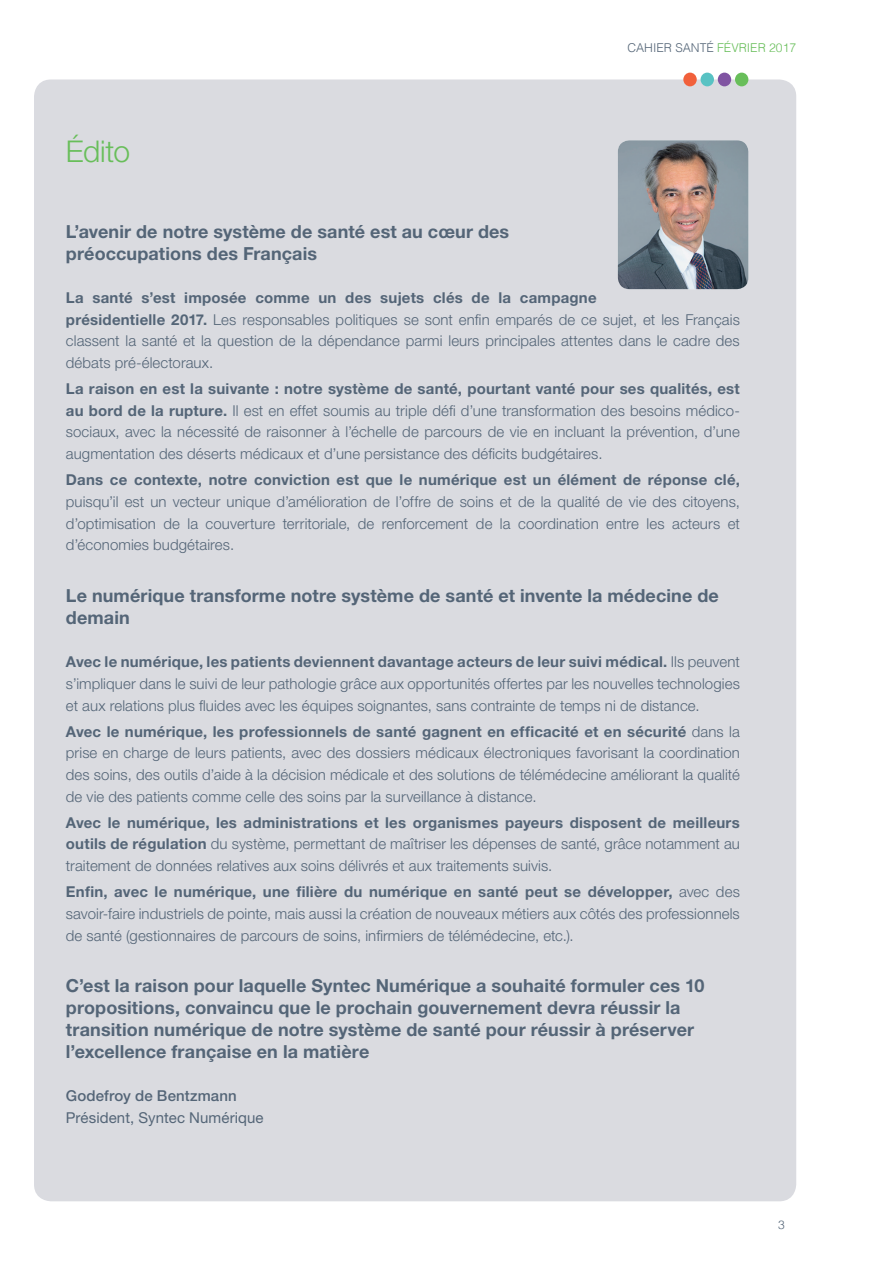
<style>
.page{position:relative;width:893px;height:1263px;background:#fff}
.page>*{position:absolute;margin:0;border:0;box-sizing:border-box;transform-origin:0 0}
.t1{font:300 30px "Helvetica Neue LT Std";letter-spacing:-.01em;color:#68be5a}
.Mot_du_President{font:700 18px/21.8px "Helvetica Neue LT Std";letter-spacing:.005em;color:#546577}
.Mot_du_President-2{font:300 15px/21.8px "Helvetica Neue LT Std";letter-spacing:.005em;color:#546577;text-align:justify}
.Mot_du_President-3{font:15px "Helvetica Neue LT Std";letter-spacing:.005em;color:#546577}
.Mot_du_President-4{font:500 15px "Helvetica Neue LT Std";letter-spacing:.01em;color:#546577}
.t2{font:300 12.15px "Helvetica";color:#546577}
.t3{font:300 12px "Helvetica";color:#546577}
.s1{color:#68be5a}
.s2{font-weight:700}
</style>
<div class="page">
<div style="left:34px;top:79px;width:762px;height:1122px;background:#dadbe0;border-radius:17px"></div>
<img style="left:618px;top:140px;width:130px;height:149px">
<div style="left:735px;top:73px;width:13px;height:13px;background:#68be5a;border-radius:50%"></div>
<div style="left:718px;top:73px;width:13px;height:13px;background:#8054a2;border-radius:50%"></div>
<div style="left:701px;top:73px;width:13px;height:13px;background:#58c2c3;border-radius:50%"></div>
<div style="left:683px;top:73px;width:14px;height:13px;background:#f1603b;border-radius:50%"></div>
<p class="t1" style="left:66px;top:133px;width:66px">Édito</p>
<p class="t2" style="left:627px;top:38px;width:170px">CAHIER SANTÉ <span class="s1">FÉVRIER 2017</span></p>
<p class="Mot_du_President" style="left:66px;top:220px;width:445px">L’avenir de notre système de santé est au cœur des préoccupations des Français</p>
<p class="Mot_du_President-2" style="left:66px;top:286px;width:675px;text-align:left"><span class="s2">La santé s’est imposée comme un des sujets clés de la campagne<br>présidentielle 2017.</span> Les responsables politiques se sont enfin emparés de ce sujet, et les Français classent la santé et la question de la dépendance parmi leurs principales attentes dans le cadre des débats pré-électoraux.</p>
<p class="Mot_du_President-2" style="left:66px;top:377px;width:675px"><span class="s2">La raison en est la suivante : notre système de santé, pourtant vanté pour ses qualités, est au bord de la rupture.</span> Il est en effet soumis au triple défi d’une transformation des besoins médico&shy;sociaux, avec la nécessité de raisonner à l’échelle de parcours de vie en incluant la prévention, d’une augmentation des déserts médicaux et d’une persistance des déficits budgétaires.</p>
<p class="Mot_du_President-2" style="left:66px;top:469px;width:675px"><span class="s2">Dans ce contexte, notre conviction est que le numérique est un élément de réponse clé, </span>puisqu’il est un vecteur unique d’amélioration de l’offre de soins et de la qualité de vie des citoyens, d’optimisation de la couverture territoriale, de renforcement de la coordination entre les acteurs et d’économies budgétaires.</p>
<p class="Mot_du_President" style="left:66px;top:584px;width:654px">Le numérique transforme notre système de santé et invente la médecine de demain</p>
<p class="Mot_du_President-2" style="left:66px;top:651px;width:675px"><span class="s2">Avec le numérique, les patients deviennent davantage acteurs de leur suivi médical.</span> Ils peuvent s’impliquer dans le suivi de leur pathologie grâce aux opportunités offertes par les nouvelles technologies et aux relations plus fluides avec les équipes soignantes, sans contrainte de temps ni de distance.</p>
<p class="Mot_du_President-2" style="left:66px;top:720px;width:675px"><span class="s2">Avec le numérique, les professionnels de santé gagnent en efficacité et en sécurité</span> dans la prise en charge de leurs patients, avec des dossiers médicaux électroniques favorisant la coordination des soins, des outils d’aide à la décision médicale et des solutions de télémédecine améliorant la qualité de vie des patients comme celle des soins par la surveillance à distance.</p>
<p class="Mot_du_President-2" style="left:66px;top:811px;width:675px"><span class="s2">Avec le numérique, les administrations et les organismes payeurs disposent de meilleurs outils de régulation</span> du système, permettant de maîtriser les dépenses de santé, grâce notamment au traitement de données relatives aux soins délivrés et aux traitements suivis.</p>
<p class="Mot_du_President-2" style="left:66px;top:880px;width:675px"><span class="s2">Enfin, avec le numérique, une filière du numérique en santé peut se développer,</span> avec des savoir-faire industriels de pointe, mais aussi la création de nouveaux métiers aux côtés des professionnels de santé (gestionnaires de parcours de soins, infirmiers de télémédecine, etc.).</p>
<p class="Mot_du_President" style="left:66px;top:975px;width:640px">C’est la raison pour laquelle Syntec Numérique a souhaité formuler ces 10 propositions, convaincu que le prochain gouvernement devra réussir la transition numérique de notre système de santé pour réussir à préserver l’excellence française en la matière</p>
<p class="Mot_du_President-4" style="left:66px;top:1087px;width:172px">Godefroy de Bentzmann</p>
<p class="Mot_du_President-3" style="left:66px;top:1108px;width:199px">Président, Syntec Numérique</p>
<p class="t3" style="left:778px;top:1214px;width:8px">3</p>
</div>
